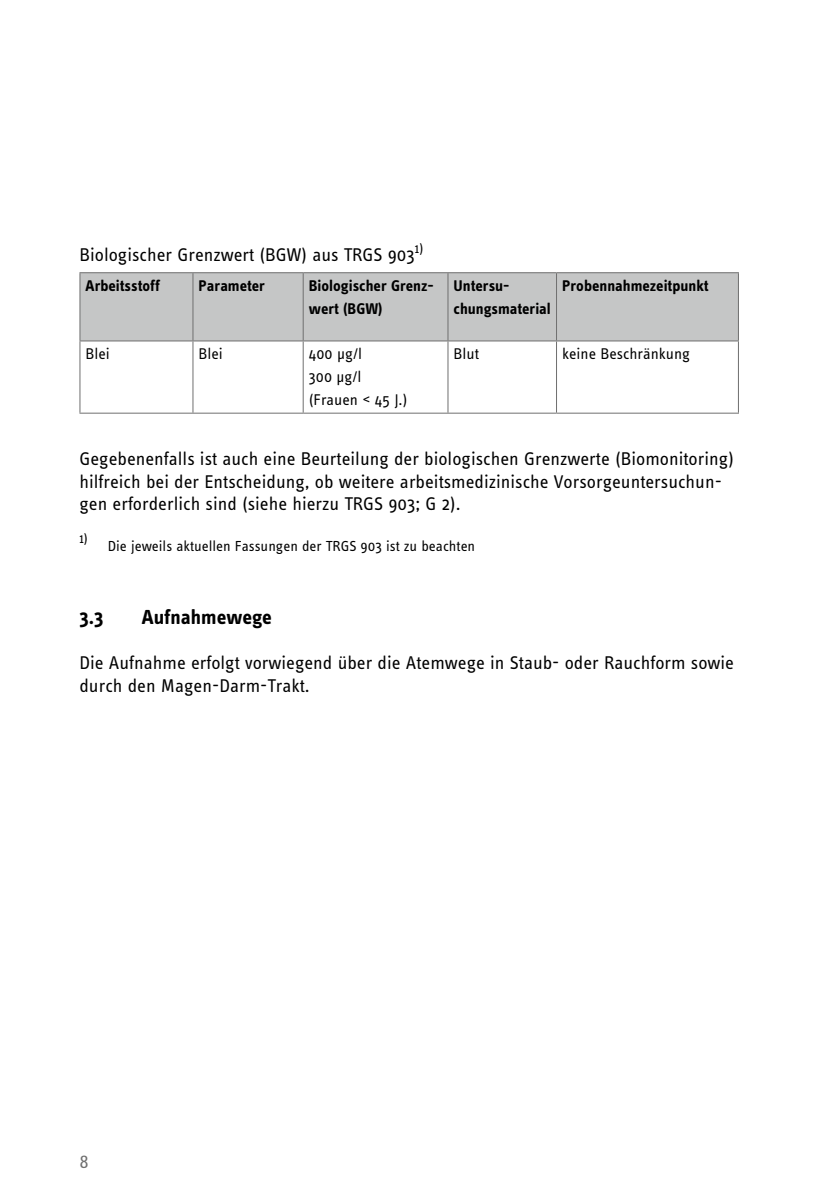
<style>
.page{position:relative;width:840px;height:1191px;background:#fff}
.page>*{position:absolute;margin:0;border:0;box-sizing:border-box;transform-origin:0 0}
.t1{font:700 21px "Info OT Text";color:#000}
.t2{font:19px/22.6px "Info OT Text";color:#000}
.t3{font:19px "Info OT Text";color:#6f6f6f}
.t4{font:700 16px/22.6px "Info OT Text";color:#000}
.t5{font:16px/22.6px "Info OT Text";color:#000}
.t6{font:15px "Info OT Text";color:#000}
.t7{font:14px "Info OT Text";color:#000}
</style>
<div class="page">
<div style="left:80px;top:273px;width:657px;height:67px;background:#c5c6c6"></div>
<hr style="left:79px;top:341px;width:1px;height:72px;background:#6f6f6f">
<hr style="left:192px;top:341px;width:1px;height:72px;background:#6f6f6f">
<hr style="left:302px;top:341px;width:1px;height:72px;background:#6f6f6f">
<hr style="left:447px;top:341px;width:1px;height:72px;background:#6f6f6f">
<hr style="left:555px;top:341px;width:1px;height:72px;background:#6f6f6f">
<hr style="left:737px;top:341px;width:1px;height:72px;background:#6f6f6f">
<hr style="left:79px;top:413px;width:114px;height:1px;background:#6f6f6f">
<hr style="left:193px;top:413px;width:110px;height:1px;background:#6f6f6f">
<hr style="left:303px;top:413px;width:144px;height:1px;background:#6f6f6f">
<hr style="left:447px;top:413px;width:109px;height:1px;background:#6f6f6f">
<hr style="left:556px;top:413px;width:182px;height:1px;background:#6f6f6f">
<hr style="left:192px;top:273px;width:1px;height:67px;background:#6f6f6f">
<hr style="left:302px;top:273px;width:1px;height:67px;background:#6f6f6f">
<hr style="left:447px;top:273px;width:1px;height:67px;background:#6f6f6f">
<hr style="left:555px;top:273px;width:1px;height:67px;background:#6f6f6f">
<hr style="left:79px;top:272px;width:114px;height:1px;background:#6f6f6f">
<hr style="left:79px;top:273px;width:1px;height:67px;background:#6f6f6f">
<hr style="left:193px;top:272px;width:110px;height:1px;background:#6f6f6f">
<hr style="left:303px;top:272px;width:144px;height:1px;background:#6f6f6f">
<hr style="left:447px;top:272px;width:109px;height:1px;background:#6f6f6f">
<hr style="left:556px;top:272px;width:182px;height:1px;background:#6f6f6f">
<hr style="left:737px;top:273px;width:1px;height:67px;background:#6f6f6f">
<hr style="left:79px;top:340px;width:114px;height:1px;background:#6f6f6f">
<hr style="left:193px;top:340px;width:110px;height:1px;background:#6f6f6f">
<hr style="left:303px;top:340px;width:144px;height:1px;background:#6f6f6f">
<hr style="left:447px;top:340px;width:109px;height:1px;background:#6f6f6f">
<hr style="left:556px;top:340px;width:182px;height:1px;background:#6f6f6f">
<p class="t2" style="left:79px;top:243px;width:345px">Biologischer Grenzwert (BGW) aus TRGS 903<sup>1)</sup></p>
<p class="t4" style="left:86px;top:274px;width:76px">Arbeitsstoff</p>
<p class="t4" style="left:198px;top:274px;width:68px">Parameter</p>
<p class="t4" style="left:309px;top:274px;width:126px">Biologischer Grenz&shy;wert (BGW)</p>
<p class="t4" style="left:453px;top:274px;width:99px">Untersu&shy;chungsmaterial</p>
<p class="t4" style="left:562px;top:274px;width:148px">Probennahmezeitpunkt</p>
<p class="t5" style="left:86px;top:342px;width:26px">Blei</p>
<p class="t5" style="left:198px;top:342px;width:26px">Blei</p>
<p class="t5" style="left:308px;top:342px;width:100px">400 μg/l<br>300 μg/l (Frauen &lt; 45 J.)</p>
<p class="t5" style="left:453px;top:342px;width:27px">Blut</p>
<p class="t5" style="left:562px;top:342px;width:129px">keine Beschränkung</p>
<p class="t2" style="left:79px;top:447px;width:655px">Gegebenenfalls ist auch eine Beurteilung der biologischen Grenzwerte (Biomonitoring) hilfreich bei der Entscheidung, ob weitere arbeitsmedizinische Vorsorgeuntersuchun&shy;gen erforderlich sind (siehe hierzu TRGS 903; G 2).</p>
<p class="t7" style="left:79px;top:530px;width:10px">1)</p>
<p class="t6" style="left:108px;top:537px;width:369px">Die jeweils aktuellen Fassungen der TRGS 903 ist zu beachten</p>
<p class="t1" style="left:79px;top:604px;width:26px">3.3</p>
<p class="t1" style="left:142px;top:604px;width:131px">Aufnahmewege</p>
<p class="t2" style="left:79px;top:651px;width:655px">Die Aufnahme erfolgt vorwiegend über die Atemwege in Staub- oder Rauchform sowie durch den Magen-Darm-Trakt.</p>
<p class="t3" style="left:79px;top:1150px;width:11px">8</p>
</div>
